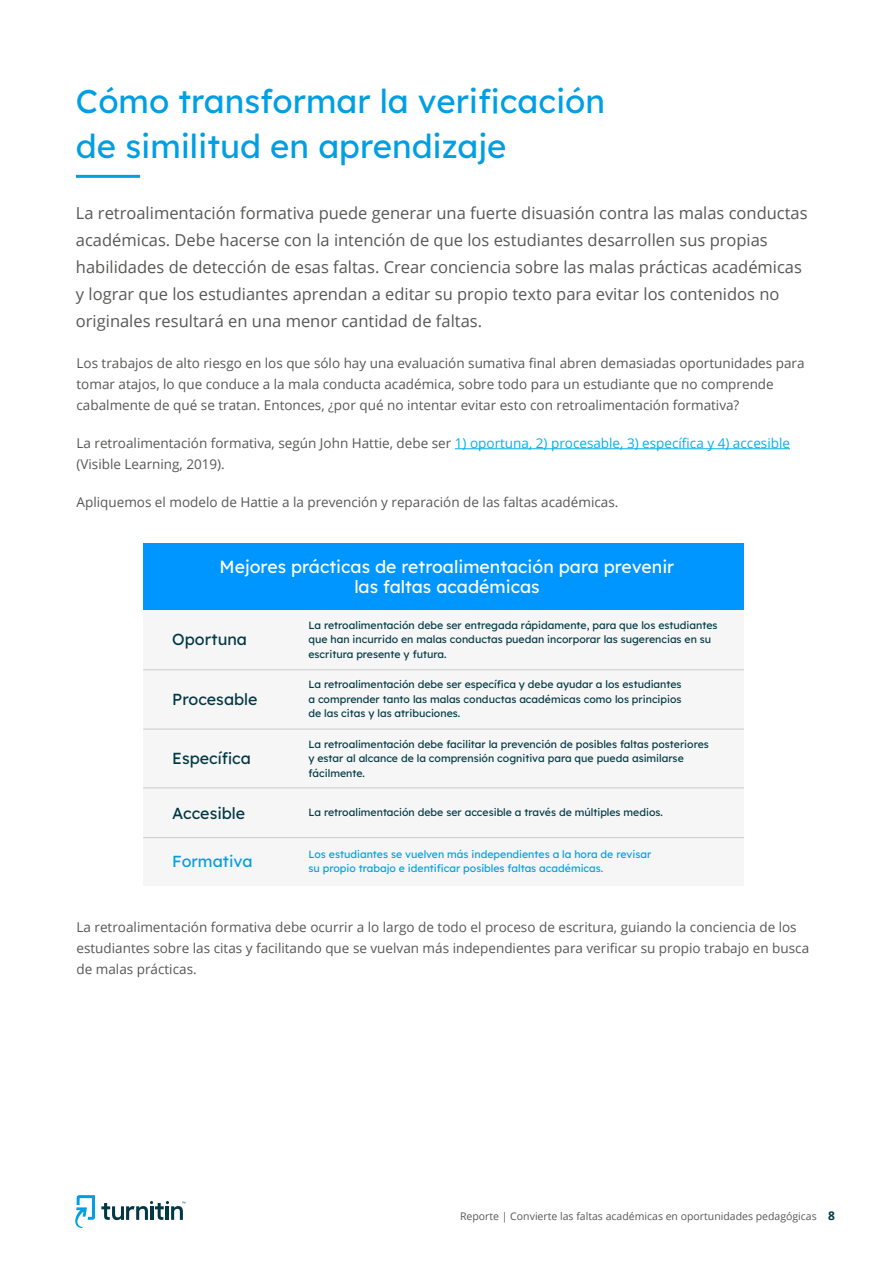
<style>
.page{position:relative;width:893px;height:1263px;background:#fff}
.page>*{position:absolute;margin:0;border:0;box-sizing:border-box;transform-origin:0 0}
.t1{font:33px/45px "Lexend Deca";color:#009fe3}
.t2{font:17.55px/20.9px "Lexend Deca";color:#fff;text-align:center}
.t3{font:16.5px/27px "Open Sans";color:#575756}
.t4{font:16.05px "Lexend Deca";color:#003843}
.t5{font:16.05px "Lexend Deca";color:#009fe3}
.t6{font:13.5px/21px "Open Sans";color:#575756}
.t7{font:10.5px/14.4px "Lexend Deca";color:#003843}
.t8{font:10.5px/14.4px "Lexend Deca";color:#009fe3}
.t9{font:10.5px "Open Sans";color:#575756}
.s1{color:#00b1eb}
.s2{font-weight:700;font-size:12px;color:#003843}
</style>
<div class="page">
<svg style="left:75px;top:1195px;width:20px;height:33px"></svg>
<svg style="left:101px;top:1201px;width:84px;height:19px"></svg>
<hr style="left:76px;top:175px;width:64px;height:3px;background:#009fe3">
<hr style="left:455px;top:448px;width:335px;height:1px;background:#00b1eb">
<div style="left:143px;top:595px;width:601px;height:291px;background:#f6f6f6"></div>
<div style="left:143px;top:543px;width:601px;height:66px;background:#0096ff"></div>
<hr style="left:143px;top:669px;width:601px;height:1px;background:#000">
<hr style="left:143px;top:729px;width:601px;height:1px;background:#000">
<hr style="left:143px;top:788px;width:601px;height:1px;background:#000">
<hr style="left:143px;top:837px;width:601px;height:1px;background:#000">
<h1 class="t1" style="left:76px;top:75px;width:531px">Cómo transformar la verificación de similitud en aprendizaje</h1>
<p class="t3" style="left:76px;top:199px;width:733px">La retroalimentación formativa puede generar una fuerte disuasión contra las malas conductas académicas. Debe hacerse con la intención de que los estudiantes desarrollen sus propias habilidades de detección de esas faltas. Crear conciencia sobre las malas prácticas académicas y lograr que los estudiantes aprendan a editar su propio texto para evitar los contenidos no originales resultará en una menor cantidad de faltas.</p>
<p class="t6" style="left:77px;top:352px;width:730px">Los trabajos de alto riesgo en los que sólo hay una evaluación sumativa final abren demasiadas oportunidades para tomar atajos, lo que conduce a la mala conducta académica, sobre todo para un estudiante que no comprende cabalmente de qué se tratan. Entonces, ¿por qué no intentar evitar esto con retroalimentación formativa?</p>
<p class="t6" style="left:77px;top:432px;width:715px">La retroalimentación formativa, según John Hattie, debe ser <span class="s1">1) oportuna, 2) procesable, 3) específica y 4) accesible </span>(Visible Learning, 2019).</p>
<p class="t6" style="left:77px;top:491px;width:543px">Apliquemos el modelo de Hattie a la prevención y reparación de las faltas académicas.</p>
<p class="t2" style="left:220px;top:554px;width:456px">Mejores prácticas de retroalimentación para prevenir las faltas académicas</p>
<p class="t4" style="left:172px;top:625px;width:76px">Oportuna</p>
<p class="t4" style="left:172px;top:686px;width:87px">Procesable</p>
<p class="t4" style="left:172px;top:745px;width:80px">Específica</p>
<p class="t4" style="left:172px;top:799px;width:74px">Accesible</p>
<p class="t5" style="left:172px;top:848px;width:82px">Formativa</p>
<p class="t7" style="left:308px;top:617px;width:411px">La retroalimentación debe ser entregada rápidamente, para que los estudiantes que han incurrido en malas conductas puedan incorporar las sugerencias en su escritura presente y futura.</p>
<p class="t7" style="left:308px;top:676px;width:375px;text-align:justify">La retroalimentación debe ser específica y debe ayudar a los estudiantes a comprender tanto las malas conductas académicas como los principios de las citas y las atribuciones.</p>
<p class="t7" style="left:308px;top:736px;width:402px">La retroalimentación debe facilitar la prevención de posibles faltas posteriores y estar al alcance de la comprensión cognitiva para que pueda asimilarse fácilmente.</p>
<p class="t7" style="left:308px;top:803px;width:356px">La retroalimentación debe ser accesible a través de múltiples medios.</p>
<p class="t8" style="left:308px;top:845px;width:344px">Los estudiantes se vuelven más independientes a la hora de revisar su propio trabajo e identificar posibles faltas académicas.</p>
<p class="t6" style="left:77px;top:916px;width:734px">La retroalimentación formativa debe ocurrir a lo largo de todo el proceso de escritura, guiando la conciencia de los estudiantes sobre las citas y facilitando que se vuelvan más independientes para verificar su propio trabajo en busca de malas prácticas.</p>
<p class="t9" style="left:460px;top:1209px;width:377px">Reporte | Convierte las faltas académicas en oportunidades pedagógicas <span class="s2">8</span></p>
</div>
